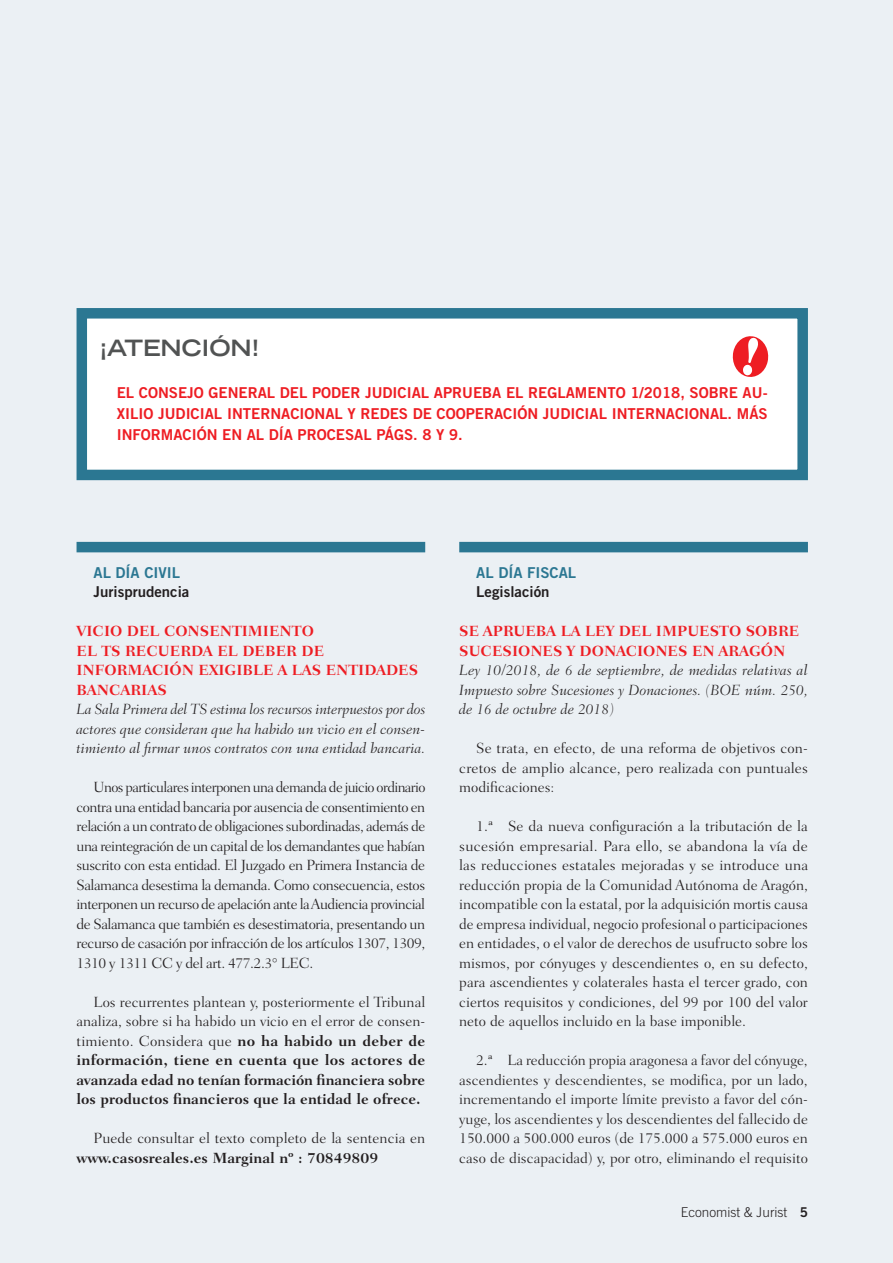
<style>
.page{position:relative;width:893px;height:1263px;background:#ebf0f4}
.page>*{position:absolute;margin:0;border:0;box-sizing:border-box;transform-origin:0 0}
.t1{font:700 expanded 22.5px "Trade Gothic LT Std";color:#515353}
.t2{font:300 15px/19.5px "Fairfield LT Std";color:#231f20;text-align:justify}
.t3{font:700 15px/19.5px "Fairfield LT Std";color:#231f20;text-align:justify}
.t4{font:italic 300 15px/19.5px "Fairfield LT Std";color:#231f20;text-align:justify}
.t5{font:15px/21px "Trade Gothic LT Std Bd 2";color:#ee1d23;text-align:justify}
.t6{font:700 15px/19.5px "Fairfield LT Std";color:#ee1d23}
.t7{font:15px "Trade Gothic LT Std Bd 2";color:#231f20}
.t8{font:15px "Trade Gothic LT Std Bd 2";color:#2b7792}
.t9{font:300 13.5px "Trade Gothic LT Std";color:#231f20}
.s1{font-weight:300}
.s2{font-family:"Trade Gothic LT Std Bd 2";font-weight:400}
</style>
<div class="page">
<div style="left:77px;top:542px;width:348px;height:10px;background:#2b7792"></div>
<div style="left:459px;top:542px;width:349px;height:10px;background:#2b7792"></div>
<div style="left:82px;top:313px;width:721px;height:162px;background:#fff"></div>
<div style="left:77px;top:308px;width:731px;height:172px;border:10px solid #2b7792"></div>
<svg style="left:732px;top:336px;width:37px;height:41px"></svg>
<h1 class="t1" style="left:100px;top:333px;width:161px">¡ATENCIÓN!</h1>
<p class="t5" style="left:117px;top:382px;width:652px">EL CONSEJO GENERAL DEL PODER JUDICIAL APRUEBA EL REGLAMENTO 1/2018, SOBRE AU-XILIO JUDICIAL INTERNACIONAL Y REDES DE COOPERACIÓN JUDICIAL INTERNACIONAL. MÁS INFORMACIÓN EN AL DÍA PROCESAL PÁGS. 8 Y 9.</p>
<p class="t8" style="left:94px;top:563px;width:88px">AL DÍA CIVIL</p>
<p class="t7" style="left:94px;top:583px;width:97px">Jurisprudencia</p>
<p class="t6" style="left:77px;top:622px;width:343px">VICIO DEL CONSENTIMIENTO<br>EL TS RECUERDA EL DEBER DE<br>INFORMACIÓN EXIGIBLE A LAS ENTIDADES<br>BANCARIAS</p>
<p class="t4" style="left:77px;top:700px;width:350px">La Sala Primera del TS estima los recursos interpuestos por dos actores que consideran que ha habido un vicio en el consen&shy;timiento al firmar unos contratos con una entidad bancaria.</p>
<p class="t2" style="left:77px;top:778px;width:350px;text-indent:17px">Unos particulares interponen una demanda de juicio ordinario contra una entidad bancaria por ausencia de consentimiento en relación a un contrato de obligaciones subordinadas, además de una reintegración de un capital de los demandantes que habían suscrito con esta entidad. El Juzgado en Primera Instancia de Salamanca desestima la demanda. Como consecuencia, estos interponen un recurso de apelación ante la Audiencia provincial de Salamanca que también es desestimatoria, presentando un recurso de casación por infracción de los artículos 1307, 1309, 1310 y 1311 CC y del art. 477.2.3° LEC.</p>
<p class="t3" style="left:77px;top:992px;width:350px;text-indent:17px"><span class="s1">Los recurrentes plantean y, posteriormente el Tribunal analiza, sobre si ha habido un vicio en el error de consen&shy;timiento. Considera que</span> no ha habido un deber de información, tiene en cuenta que los actores de avanzada edad no tenían formación financiera sobre los productos financieros que la entidad le ofrece.</p>
<p class="t2" style="left:94px;top:1129px;width:333px">Puede consultar el texto completo de la sentencia en</p>
<p class="t3" style="left:77px;top:1148px;width:303px">www.casosreales.es Marginal nº : 70849809</p>
<p class="t8" style="left:476px;top:563px;width:101px">AL DÍA FISCAL</p>
<p class="t7" style="left:476px;top:583px;width:75px">Legislación</p>
<p class="t6" style="left:459px;top:622px;width:342px">SE APRUEBA LA LEY DEL IMPUESTO SOBRE<br>SUCESIONES Y DONACIONES EN ARAGÓN</p>
<p class="t4" style="left:459px;top:661px;width:350px">Ley 10/2018, de 6 de septiembre, de medidas relativas al Impuesto sobre Sucesiones y Donaciones. (BOE núm. 250, de 16 de octubre de 2018)</p>
<p class="t2" style="left:459px;top:739px;width:350px;text-indent:17px">Se trata, en efecto, de una reforma de objetivos con&shy;cretos de amplio alcance, pero realizada con puntuales modificaciones:</p>
<p class="t2" style="left:459px;top:817px;width:350px;text-indent:17px">1.ª Se da nueva configuración a la tributación de la sucesión empresarial. Para ello, se abandona la vía de las reducciones estatales mejoradas y se introduce una reducción propia de la Comunidad Autónoma de Aragón, incompatible con la estatal, por la adquisición mortis causa de empresa individual, negocio profesional o participaciones en entidades, o el valor de derechos de usufructo sobre los mismos, por cónyuges y descendientes o, en su defecto, para ascendientes y colaterales hasta el tercer grado, con ciertos requisitos y condiciones, del 99 por 100 del valor neto de aquellos incluido en la base imponible.</p>
<p class="t2" style="left:459px;top:1051px;width:350px;text-indent:17px">2.ª La reducción propia aragonesa a favor del cónyuge, ascendientes y descendientes, se modifica, por un lado, incrementando el importe límite previsto a favor del cón&shy;yuge, los ascendientes y los descendientes del fallecido de 150.000 a 500.000 euros (de 175.000 a 575.000 euros en caso de discapacidad) y, por otro, eliminando el requisito</p>
<p class="t9" style="left:681px;top:1204px;width:129px">Economist &amp; Jurist <span class="s2">5</span></p>
</div>
